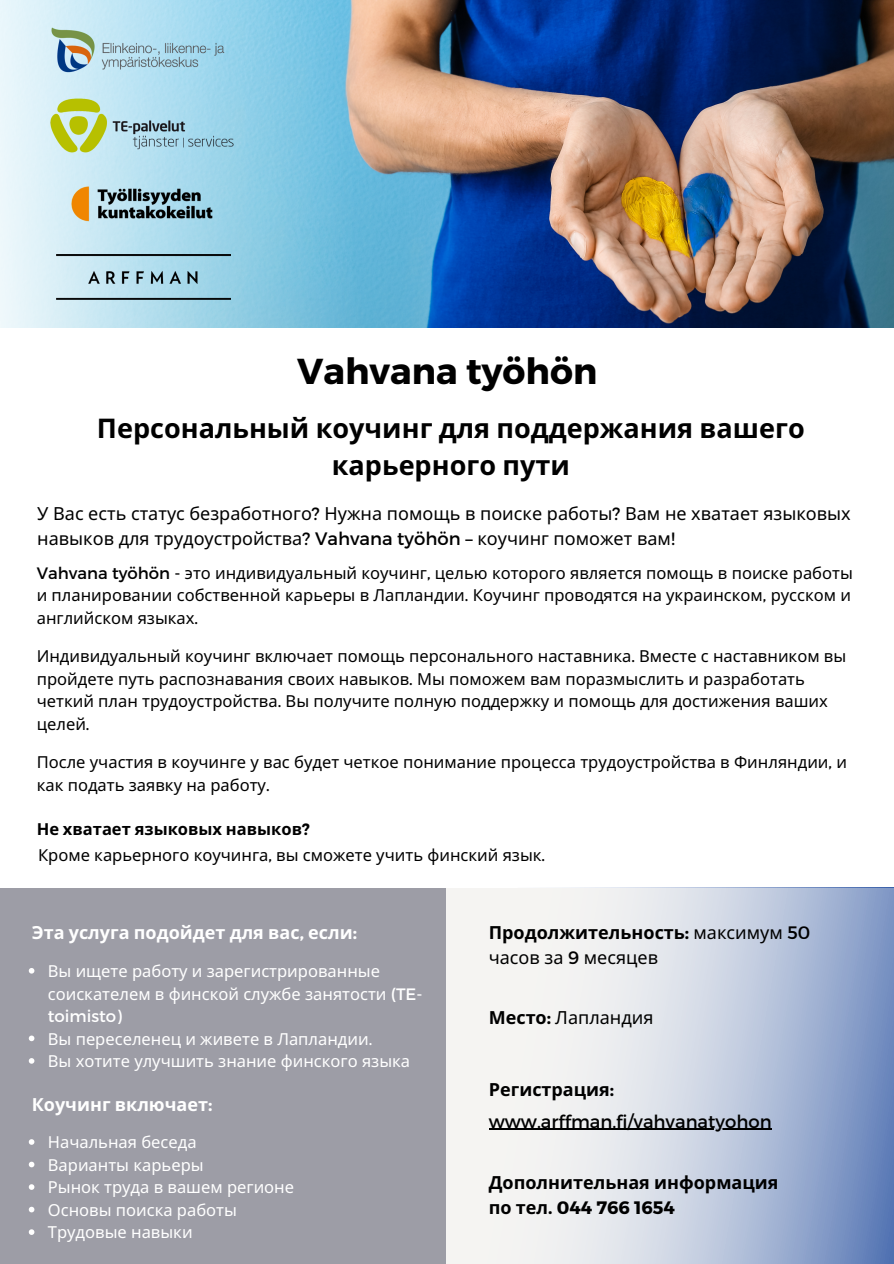
<style>
.page{position:relative;width:894px;height:1264px;background:#fff}
.page>*{position:absolute;margin:0;border:0;box-sizing:border-box;transform-origin:0 0}
.t1{font:700 36px "Montserrat";color:#000}
.t2{font:700 27px/37.2px "Noto Sans";color:#000;text-align:center}
.t3{font:18px/24.8px "Noto Sans";color:#000}
.t4{font:700 18px "Noto Sans";color:#fff}
.t5{font:700 18px "Noto Sans";color:#000}
.t6{font:18px "Montserrat";color:#000}
.t7{font:700 18px "Montserrat";color:#000}
.t8{font:16.5px/22.5px "Noto Sans";color:#000}
.t9{font:16.5px/22.5px "Noto Sans";color:#fff}
.t10{font:16.5px "Montserrat";color:#fff}
.s1{font-family:"Montserrat"}
.s2{font-weight:700}
.s3{font-family:"Montserrat";font-weight:700}
.s4{font-family:"Noto Sans"}
</style>
<div class="page">
<img style="left:564px;top:0;width:329px;height:327px">
<svg style="left:0;top:0;width:564px;height:328px;background:#83a8c3"></svg>
<img style="left:56px;top:254px;width:175px;height:45px">
<img style="left:42px;top:89px;width:200px;height:72px">
<img style="left:39px;top:15px;width:195px;height:69px">
<div style="left:0;top:888px;width:459px;height:375px;background:#9d9da6"></div>
<svg style="left:446px;top:887px;width:447px;height:376px"></svg>
<svg style="left:29px;top:1139px;width:5px;height:5px"></svg>
<svg style="left:29px;top:1161px;width:5px;height:6px"></svg>
<svg style="left:29px;top:1184px;width:5px;height:5px"></svg>
<svg style="left:29px;top:1206px;width:5px;height:6px"></svg>
<svg style="left:29px;top:1229px;width:5px;height:5px"></svg>
<svg style="left:29px;top:968px;width:5px;height:5px"></svg>
<svg style="left:29px;top:1035px;width:5px;height:6px"></svg>
<svg style="left:29px;top:1058px;width:5px;height:5px"></svg>
<img style="left:64px;top:180px;width:161px;height:49px">
<hr style="left:488px;top:1128px;width:283px;height:1px;background:#000">
<h1 class="t1" style="left:297px;top:347px;width:301px">Vahvana työhön</h1>
<h2 class="t2" style="left:97px;top:409px;width:709px">Персональный коучинг для поддержания вашего карьерного пути</h2>
<p class="t3" style="left:37px;top:501px;width:814px">У Вас есть статус безработного<span class="s1">?</span> Нужна помощь в поиске работы<span class="s1">?</span> Вам не хватает языковых навыков для трудоустройства<span class="s1">? Vahvana työhön –</span> коучинг поможет вам<span class="s1">!</span></p>
<p class="t8" style="left:37px;top:561px;width:817px;text-align:justify"><span class="s1">Vahvana työhön -</span> это индивидуальный коучинг<span class="s1">,</span> целью которого является помощь в поиске работы и планировании собственной карьеры в Лапландии<span class="s1">.</span> Коучинг проводятся на украинском<span class="s1">,</span> русском и английском языках<span class="s1">.</span></p>
<p class="t8" style="left:37px;top:644px;width:810px">Индивидуальный коучинг включает помощь персонального наставника<span class="s1">.</span> Вместе с наставником вы пройдете путь распознавания своих навыков<span class="s1">.</span> Мы поможем вам поразмыслить и разработать четкий план трудоустройства<span class="s1">.</span> Вы получите полную поддержку и помощь для достижения ваших целей<span class="s1">.</span></p>
<p class="t8" style="left:37px;top:750px;width:811px">После участия в коучинге у вас будет четкое понимание процесса трудоустройства в Финляндии<span class="s1">,</span> и как подать заявку на работу<span class="s1">.</span></p>
<p class="t8" style="left:37px;top:815px;width:510px;line-height:26px"><span class="s2">Не хватает языковых навыков</span><span class="s3">?<br></span>Кроме карьерного коучинга<span class="s1">,</span> вы сможете учить финский язык<span class="s1">.</span></p>
<p class="t4" style="left:32px;top:919px;width:327px">Эта услуга подойдет для вас<span class="s1">,</span> если<span class="s1">:</span></p>
<p class="t9" style="left:48px;top:959px;width:376px">Вы ищете работу и зарегистрированные соискателем в финской службе занятости <span class="s1">(TE-</span></p>
<p class="t10" style="left:48px;top:1005px;width:76px">toimisto)</p>
<p class="t9" style="left:48px;top:1026px;width:364px">Вы переселенец и живете в Лапландии<span class="s1">.<br></span>Вы хотите улучшить знание финского языка</p>
<p class="t4" style="left:32px;top:1091px;width:182px">Коучинг включает<span class="s1">:</span></p>
<p class="t9" style="left:48px;top:1130px;width:248px">Начальная беседа<br>Варианты карьеры<br>Рынок труда в вашем регионе<br>Основы поиска работы<br>Трудовые навыки</p>
<p class="t3" style="left:488px;top:919px;width:323px"><span class="s2">Продолжительность</span><span class="s3">:</span> максимум <span class="s1">50 </span>часов за <span class="s1">9</span> месяцев</p>
<p class="t3" style="left:488px;top:1004px;width:166px"><span class="s2">Место</span><span class="s3">:</span> Лапландия</p>
<p class="t5" style="left:488px;top:1076px;width:127px">Регистрация<span class="s1">:</span></p>
<p class="t6" style="left:488px;top:1109px;width:284px">www.arffman.fi/vahvanatyohon</p>
<p class="t5" style="left:488px;top:1169px;width:291px">Дополнительная информация</p>
<p class="t7" style="left:488px;top:1195px;width:188px"><span class="s4">по тел</span>. 044 766 1654</p>
</div>
